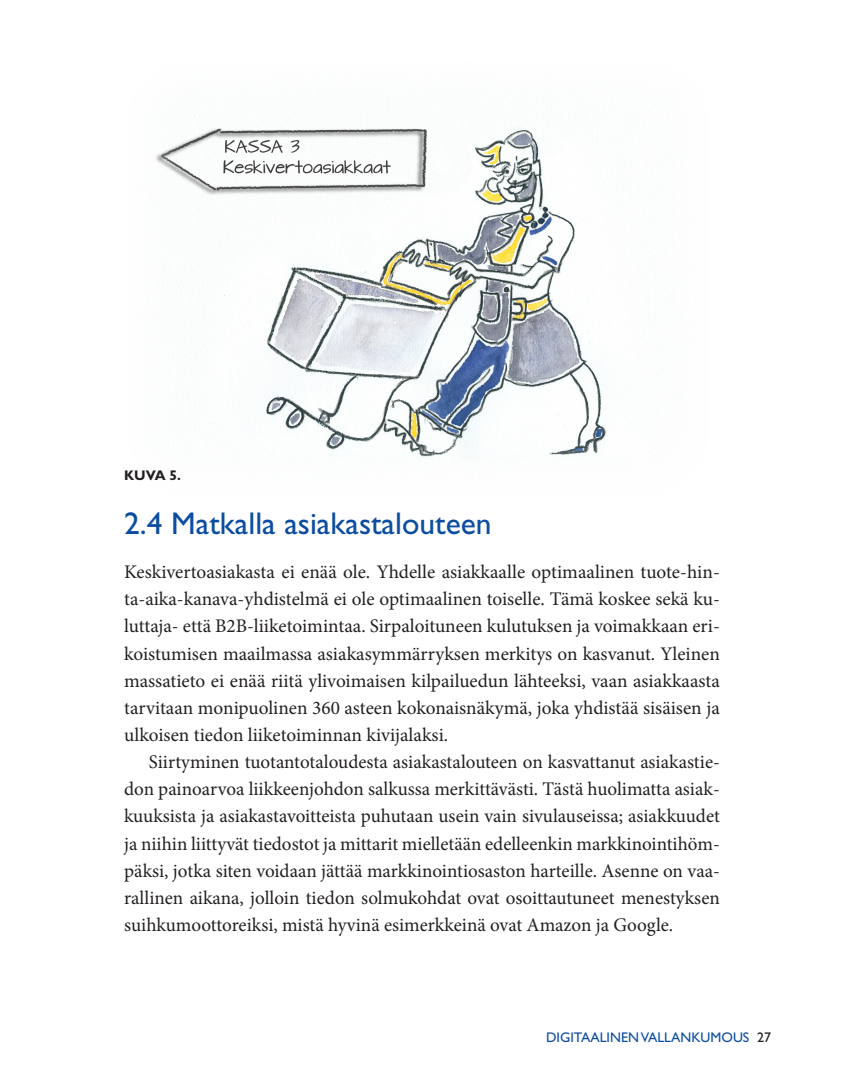
<style>
.page{position:relative;width:844px;height:1092px;background:#fff}
.page>*{position:absolute;margin:0;border:0;box-sizing:border-box;transform-origin:0 0}
.alaotsikko_1{font:31.5px "Gill Sans Std";color:#0d4da1}
.leipateksti_sisennet{font:19.25px/27.1px "Minion Pro";color:#231f20;text-align:justify}
.leipateksti{font:19.25px/27.1px "Minion Pro";color:#231f20;text-align:justify}
.t1{font:14px "Gill Sans Std";color:#0d4da1}
.kuvatekstit{font:700 14px "Gill Sans Std";color:#231f20}
.s1{color:#231f20}
</style>
<div class="page">
<img style="left:155px;top:90px;width:492px;height:376px">
<p class="kuvatekstit" style="left:124px;top:467px;width:58px">KUVA 5.</p>
<p class="alaotsikko_1" style="left:124px;top:505px;width:369px">2.4 Matkalla asiakastalouteen</p>
<p class="leipateksti" style="left:124px;top:558px;width:597px">Keskivertoasiakasta ei enää ole. Yhdelle asiakkaalle optimaalinen tuote-hin&shy;ta-aika-kanava-yhdistelmä ei ole optimaalinen toiselle. Tämä koskee sekä ku&shy;luttaja- että B2B-liiketoimintaa. Sirpaloituneen kulutuksen ja voimakkaan eri&shy;koistumisen maailmassa asiakasymmärryksen merkitys on kasvanut. Yleinen massatieto ei enää riitä ylivoimaisen kilpailuedun lähteeksi, vaan asiakkaasta tarvitaan monipuolinen 360 asteen kokonaisnäkymä, joka yhdistää sisäisen ja ulkoisen tiedon liiketoiminnan kivijalaksi.</p>
<p class="leipateksti_sisennet" style="left:124px;top:748px;width:597px;text-indent:25px">Siirtyminen tuotantotaloudesta asiakastalouteen on kasvattanut asiakastie&shy;don painoarvoa liikkeenjohdon salkussa merkittävästi. Tästä huolimatta asiak&shy;kuuksista ja asiakastavoitteista puhutaan usein vain sivulauseissa; asiakkuudet ja niihin liittyvät tiedostot ja mittarit mielletään edelleenkin markkinointihöm&shy;päksi, jotka siten voidaan jättää markkinointiosaston harteille. Asenne on vaa&shy;rallinen aikana, jolloin tiedon solmukohdat ovat osoittautuneet menestyksen suihkumoottoreiksi, mistä hyvinä esimerkkeinä ovat Amazon ja Google.</p>
<p class="t1" style="left:546px;top:1029px;width:226px">DIGITAALINEN VALLANKUMOUS <span class="s1">27</span></p>
</div>
